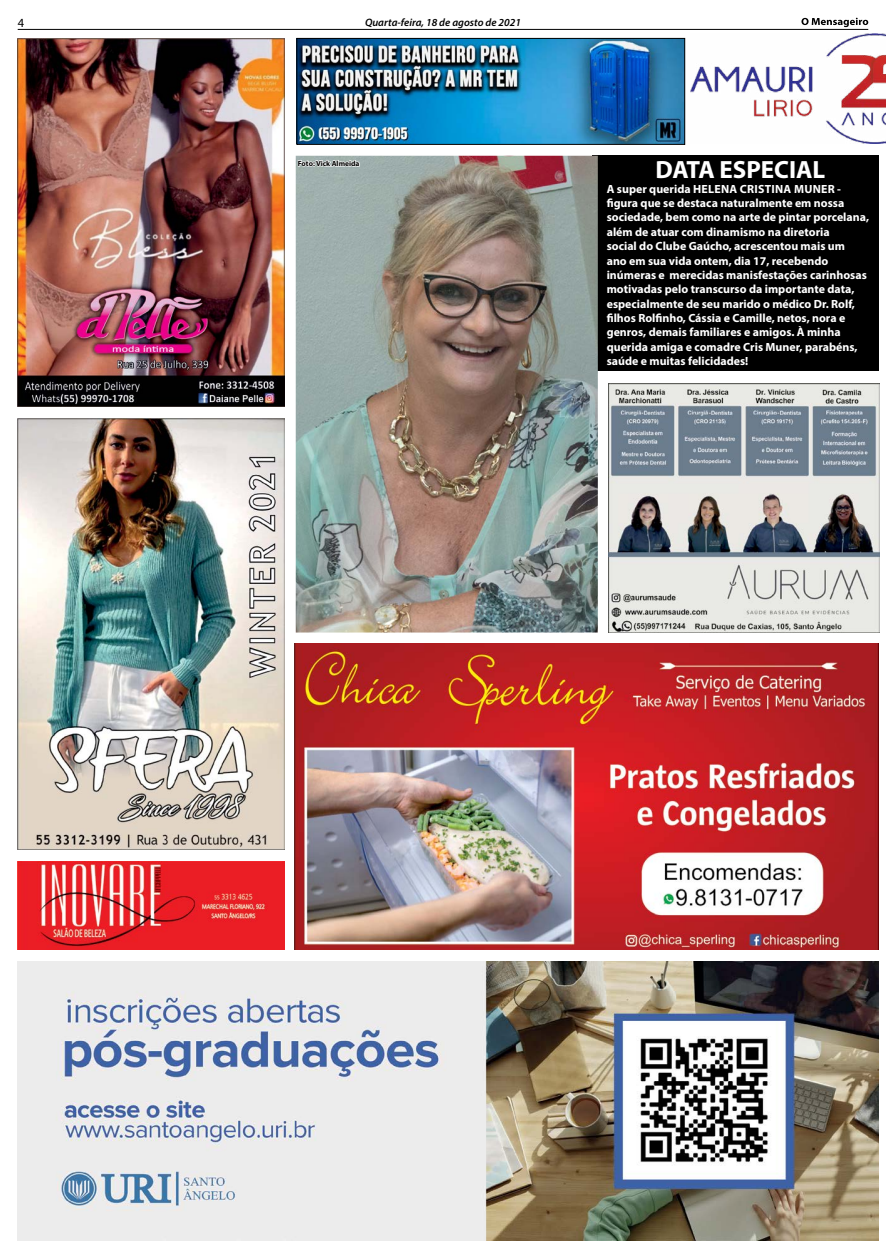
<style>
.page{position:relative;width:886px;height:1258px;background:#fff}
.page>*{position:absolute;margin:0;border:0;box-sizing:border-box;transform-origin:0 0}
.t1{font:700 25px "Myriad Pro";color:#fff}
.t2{font:12.5px "Myriad Pro";color:#000}
.t3{font:700 11.88px/14.4px "Myriad Pro";color:#fff}
.t4{font:italic 600 10.75px "Myriad Pro";color:#000}
.t5{font:700 7.5px "Myriad Pro";color:#000}
</style>
<div class="page">
<svg style="left:801px;top:18px;width:67px;height:9px"></svg>
<hr style="left:18px;top:29px;width:850px;height:1px;background:#000">
<img style="left:298px;top:40px;width:385px;height:103px">
<div style="left:296px;top:38px;width:389px;height:107px;border:1px solid #000"></div>
<img style="left:18px;top:418px;width:267px;height:431px">
<img style="left:18px;top:861px;width:267px;height:88px">
<img style="left:18px;top:38px;width:267px;height:369px">
<img style="left:18px;top:961px;width:860px;height:279px">
<img style="left:690px;top:34px;width:196px;height:110px">
<img style="left:609px;top:383px;width:270px;height:249px">
<div style="left:593px;top:155px;width:286px;height:216px;background:#000"></div>
<img style="left:296px;top:156px;width:302px;height:476px">
<svg style="left:297px;top:155px;width:64px;height:23px"></svg>
<img style="left:295px;top:644px;width:584px;height:305px">
<p class="t2" style="left:18px;top:15px;width:8px">4</p>
<p class="t4" style="left:365px;top:15px;width:157px">Quarta-feira, 18 de agosto de 2021</p>
<p class="t5" style="left:298px;top:158px;width:63px">Foto: Vick Almeida</p>
<h1 class="t1" style="left:655px;top:153px;width:172px">DATA ESPECIAL</h1>
<p class="t3" style="left:607px;top:181px;width:264px">A super querida HELENA CRISTINA MUNER - figura que se destaca naturalmente em nossa sociedade, bem como na arte de pintar porcelana, além de atuar com dinamismo na diretoria<br>social do Clube Gaúcho, acrescentou mais um<br>ano em sua vida ontem, dia 17, recebendo inúmeras e merecidas manisfestações carinhosas motivadas pelo transcurso da importante data, especialmente de seu marido o médico Dr. Rolf, filhos Rolfinho, Cássia e Camille, netos, nora e genros, demais familiares e amigos. À minha querida amiga e comadre Cris Muner, parabéns, saúde e muitas felicidades!</p>
</div>
